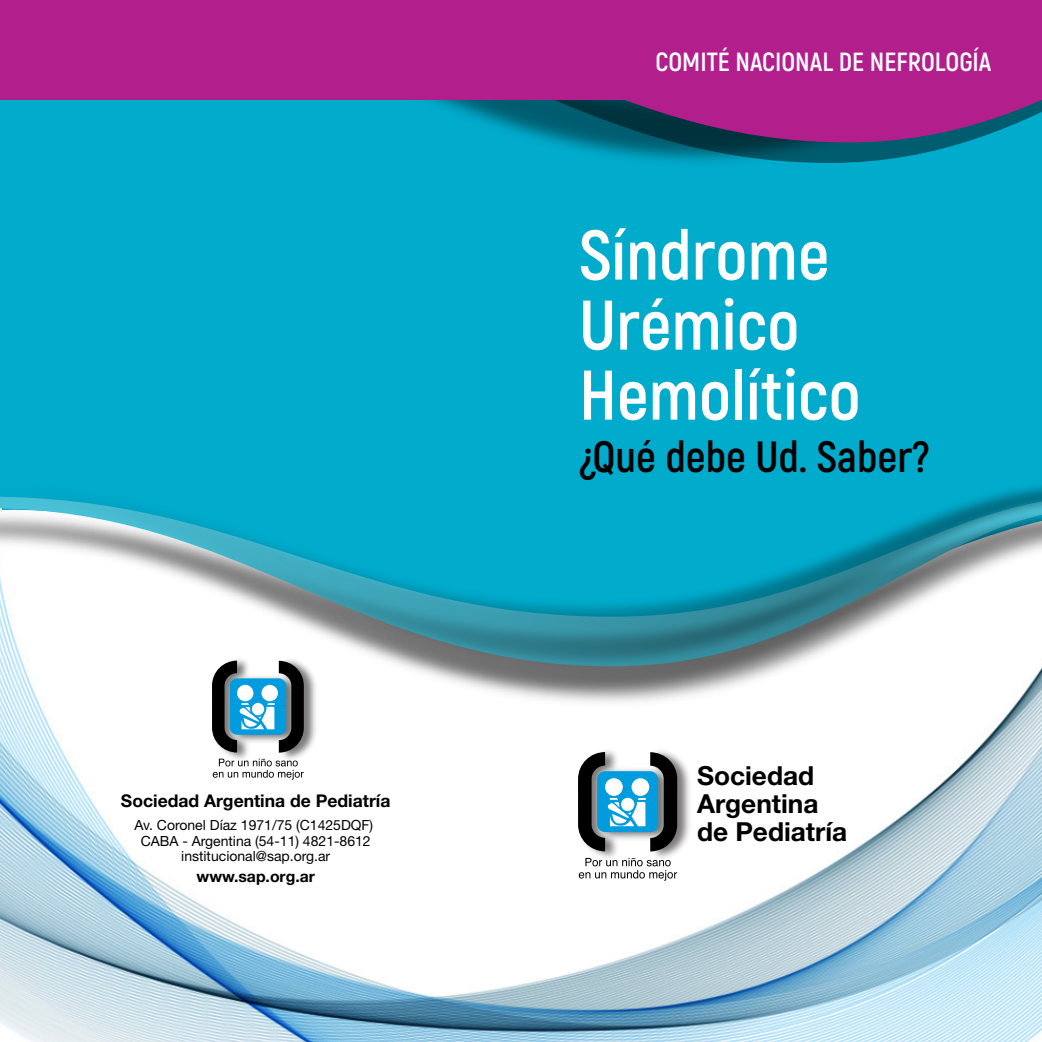
<style>
.page{position:relative;width:1042px;height:1042px;background:#fff}
.page>*{position:absolute;margin:0;border:0;box-sizing:border-box;transform-origin:0 0}
.t1{font:700 70px/70px "Akrobat";color:#fff}
.t2{font:700 43.75px "Akrobat";color:#000}
.t3{font:700 26.25px/28px "Helvetica Neue LT Std";color:#000}
.t4{font:700 26.25px "Akrobat";color:#fff}
.t5{font:700 17.5px "Helvetica Neue LT Std";color:#000}
.t6{font:700 15.75px "Helvetica Neue LT Std";color:#000}
.t7{font:14px/15.8px "Helvetica Neue LT Std";color:#000;text-align:center}
</style>
<div class="page">
<img style="left:0;top:750px;width:1042px;height:292px">
<div style="left:0;top:99px;width:1042px;height:326px;background:#00abcc"></div>
<div style="left:59px;top:99px;width:983px;height:73px;background:#00abcc"></div>
<img style="left:577px;top:750px;width:116px;height:112px">
<svg style="left:579px;top:858px;width:98px;height:23px"></svg>
<svg style="left:578px;top:752px;width:99px;height:99px"></svg>
<svg style="left:204px;top:99px;width:838px;height:64px;background:#0092af"></svg>
<svg style="left:223px;top:99px;width:819px;height:43px;background:#405f97"></svg>
<div style="left:0;top:0;width:1042px;height:99px;background:#b31e8d"></div>
<img style="left:0;top:722px;width:1042px;height:28px">
<img style="left:0;top:425px;width:1042px;height:297px">
<img style="left:212px;top:655px;width:106px;height:107px">
<svg style="left:213px;top:758px;width:91px;height:22px"></svg>
<svg style="left:212px;top:660px;width:92px;height:92px"></svg>
<p class="t5" style="left:121px;top:790px;width:271px">Sociedad Argentina de Pediatría</p>
<p class="t7" style="left:134px;top:817px;width:240px">Av. Coronel Díaz 1971/75 (C1425DQF)<br>CABA - Argentina (54-11) 4821-8612 institucional@sap.org.ar</p>
<p class="t6" style="left:196px;top:867px;width:120px">www.sap.org.ar</p>
<h3 class="t4" style="left:655px;top:46px;width:337px">COMITÉ NACIONAL DE NEFROLOGÍA</h3>
<h1 class="t1" style="left:579px;top:220px;width:283px">Síndrome<br>Urémico<br>Hemolítico</h1>
<h2 class="t2" style="left:579px;top:430px;width:352px">¿Qué debe Ud. Saber?</h2>
<h3 class="t3" style="left:697px;top:761px;width:152px">Sociedad<br>Argentina de Pediatría</h3>
</div>
